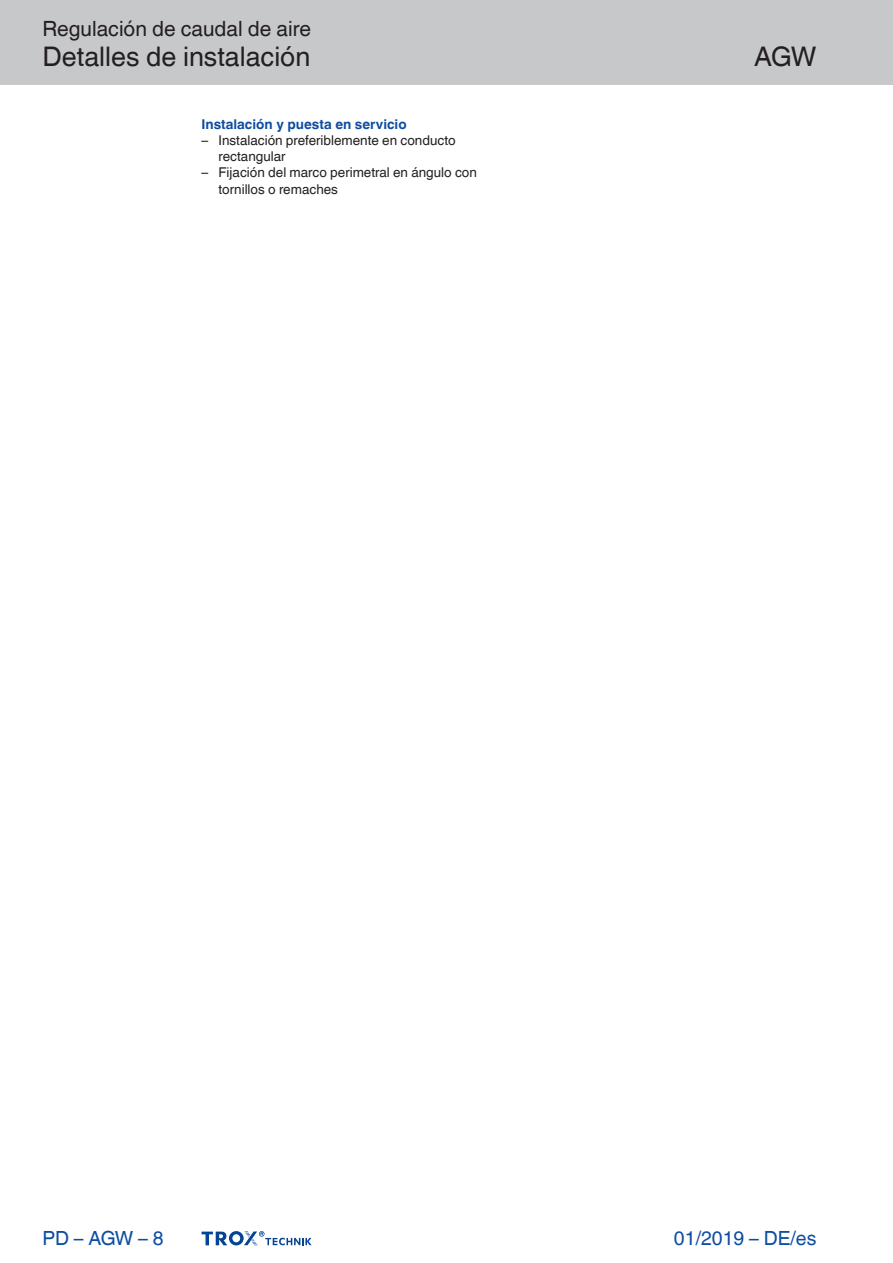
<style>
.page{position:relative;width:893px;height:1263px;background:#fff}
.page>*{position:absolute;margin:0;border:0;box-sizing:border-box;transform-origin:0 0}
.Navigation_2{font:27px "TROX Helvetica";color:#231f20}
.Navigation_3{font:27px "TROX Helvetica";color:#231f20}
.Navigation_1{font:21px "TROX Helvetica";color:#231f20}
.date{font:19.5px "TROX Helvetica";color:#0d4da1}
.pagina_li-re{font:19.5px "TROX Helvetica";color:#0d4da1}
.descr_txt_section_li{font:13.5px/16.2px "TROX Helvetica";color:#231f20}
.descr_txt_section_ti{font:700 13.5px "TROX Helvetica";color:#0d4da1}
</style>
<div class="page">
<div style="left:0;top:0;width:893px;height:85px;background:#c7c8ca"></div>
<svg style="left:202px;top:1231px;width:110px;height:15px"></svg>
<p class="Navigation_1" style="left:43px;top:17px;width:270px">Regulación de caudal de aire</p>
<p class="Navigation_2" style="left:43px;top:41px;width:269px">Detalles de instalación</p>
<p class="descr_txt_section_ti" style="left:202px;top:116px;width:207px">Instalación y puesta en servicio</p>
<p class="descr_txt_section_li" style="left:219px;top:132px;width:239px;text-indent:-17px">– Instalación preferiblemente en conducto rectangular</p>
<p class="descr_txt_section_li" style="left:219px;top:165px;width:260px;text-indent:-17px">– Fijación del marco perimetral en ángulo con tornillos o remaches</p>
<p class="Navigation_3" style="left:754px;top:41px;width:64px">AGW</p>
<p class="pagina_li-re" style="left:43px;top:1227px;width:123px">PD – AGW – 8</p>
<p class="date" style="left:674px;top:1227px;width:144px">01/2019 – DE/es</p>
</div>
